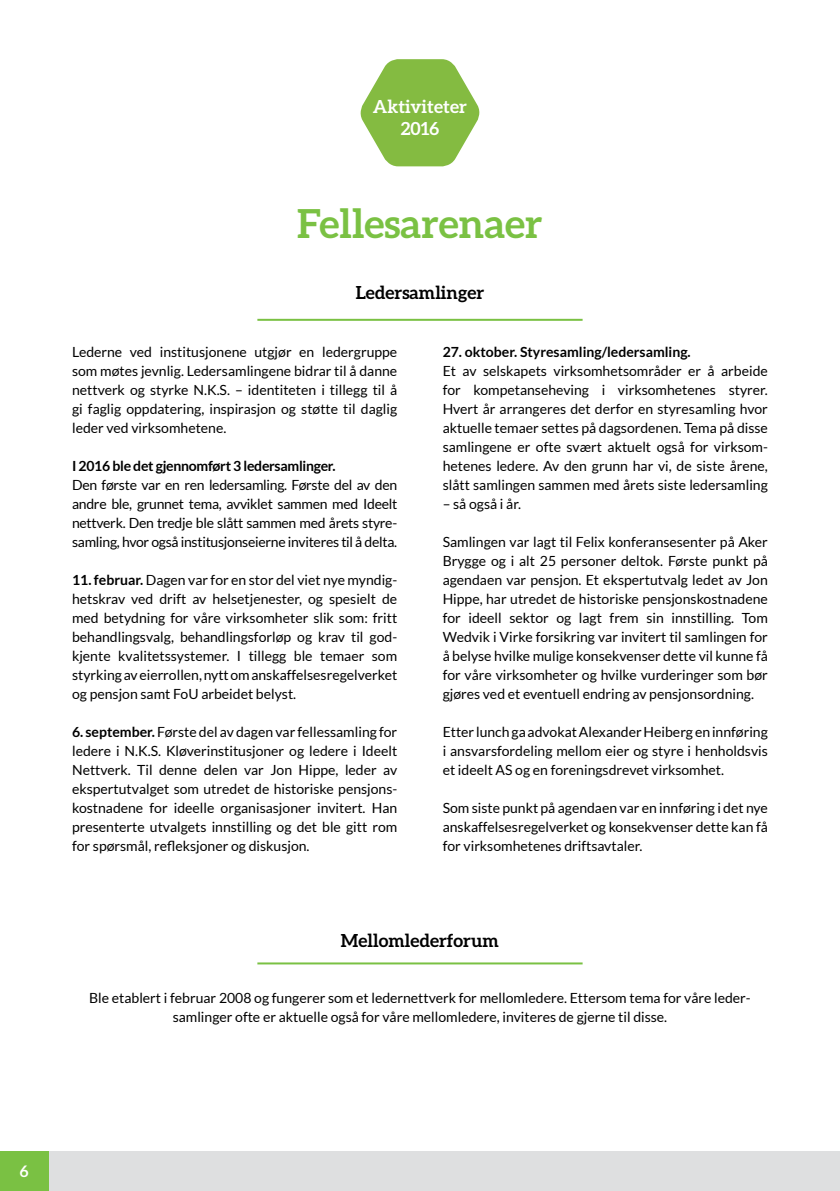
<style>
.page{position:relative;width:840px;height:1191px;background:#fff}
.page>*{position:absolute;margin:0;border:0;box-sizing:border-box;transform-origin:0 0}
.t1{font:700 40px "Aleo";color:#7ac143}
.t2{font:700 18px "Aleo";color:#000}
.t3{font:700 18px/21.6px "Aleo";color:#fff;text-align:center}
.t4{font:700 16px "Lato";color:#fff}
.t5{font:14px/19px "Lato";color:#000;text-align:justify}
.t6{font:14px/19px "Lato";letter-spacing:-.02em;color:#000}
.t7{font:700 14px "Lato";letter-spacing:-.02em;color:#000}
.t8{font:700 14px "Lato";color:#000}
.s1{font-weight:700}
</style>
<div class="page">
<div style="left:48px;top:1151px;width:791px;height:40px;background:#dedfe0"></div>
<div style="left:0;top:1151px;width:48px;height:40px;background:#7ac143"></div>
<hr style="left:257px;top:319px;width:325px;height:2px;background:#7ac143">
<hr style="left:257px;top:962px;width:325px;height:2px;background:#7ac143">
<svg style="left:360px;top:59px;width:120px;height:107px"></svg>
<p class="t3" style="left:372px;top:95px;width:96px">Aktiviteter<br>2016</p>
<h1 class="t1" style="left:297px;top:200px;width:247px">Fellesarenaer</h1>
<p class="t2" style="left:355px;top:282px;width:130px">Ledersamlinger</p>
<p class="t5" style="left:72px;top:342px;width:326px">Lederne ved institusjonene utgjør en ledergruppe som møtes jevnlig. Ledersamlingene bidrar til å danne nettverk og styrke N.K.S. – identiteten i tillegg til å gi faglig oppdatering, inspirasjon og støtte til daglig leder ved virksomhetene.</p>
<p class="t7" style="left:72px;top:458px;width:265px">I 2016 ble det gjennomført 3 ledersamlinger.</p>
<p class="t6" style="left:72px;top:475px;width:326px">Den første var en ren ledersamling. Første del av den andre ble, grunnet tema, avviklet sammen med Ideelt nettverk. Den tredje ble slått sammen med årets styre--- samling, hvor også institusjonseierne inviteres til å delta.</p>
<p class="t5" style="left:72px;top:570px;width:326px"><span class="s1">11. februar.</span> Dagen var for en stor del viet nye myndig&shy;hetskrav ved drift av helsetjenester, og spesielt de med betydning for våre virksomheter slik som: fritt behandlingsvalg, behandlingsforløp og krav til god&shy;kjente kvalitetssystemer. I tillegg ble temaer som styrking av eierrollen, nytt om anskaffelsesregelverket og pensjon samt FoU arbeidet belyst.</p>
<p class="t5" style="left:72px;top:722px;width:326px"><span class="s1">6. september.</span> Første del av dagen var fellessamling for ledere i N.K.S. Kløverinstitusjoner og ledere i Ideelt Nettverk. Til denne delen var Jon Hippe, leder av ekspertutvalget som utredet de historiske pensjons&shy;kostnadene for ideelle organisasjoner invitert. Han presenterte utvalgets innstilling og det ble gitt rom for spørsmål, refleksjoner og diskusjon.</p>
<p class="t8" style="left:442px;top:344px;width:249px">27. oktober. Styresamling/ledersamling.</p>
<p class="t5" style="left:442px;top:361px;width:326px">Et av selskapets virksomhetsområder er å arbeide for kompetanseheving i virksomhetenes styrer.<br>Hvert år arrangeres det derfor en styresamling hvor aktuelle temaer settes på dagsordenen. Tema på disse samlingene er ofte svært aktuelt også for virksom&shy;hetenes ledere. Av den grunn har vi, de siste årene, slått samlingen sammen med årets siste ledersamling</p>
<p class="t5" style="left:442px;top:494px;width:80px">– så også i år.</p>
<p class="t5" style="left:442px;top:532px;width:326px">Samlingen var lagt til Felix konferansesenter på Aker Brygge og i alt 25 personer deltok. Første punkt på agendaen var pensjon. Et ekspertutvalg ledet av Jon Hippe, har utredet de historiske pensjonskostnadene for ideell sektor og lagt frem sin innstilling. Tom Wedvik i Virke forsikring var invitert til samlingen for å belyse hvilke mulige konsekvenser dette vil kunne få for våre virksomheter og hvilke vurderinger som bør gjøres ved et eventuell endring av pensjonsordning.</p>
<p class="t5" style="left:442px;top:722px;width:326px">Etter lunch ga advokat Alexander Heiberg en innføring i ansvarsfordeling mellom eier og styre i henholdsvis et ideelt AS og en foreningsdrevet virksomhet.</p>
<p class="t5" style="left:442px;top:798px;width:326px">Som siste punkt på agendaen var en innføring i det nye anskaffelsesregelverket og konsekvenser dette kan få for virksomhetenes driftsavtaler.</p>
<p class="t2" style="left:341px;top:930px;width:159px">Mellomlederforum</p>
<p class="t5" style="left:89px;top:988px;width:661px;text-align:center">Ble etablert i februar 2008 og fungerer som et ledernettverk for mellomledere. Ettersom tema for våre leder&shy;samlinger ofte er aktuelle også for våre mellomledere, inviteres de gjerne til disse.</p>
<p class="t4" style="left:19px;top:1161px;width:11px">6</p>
</div>
